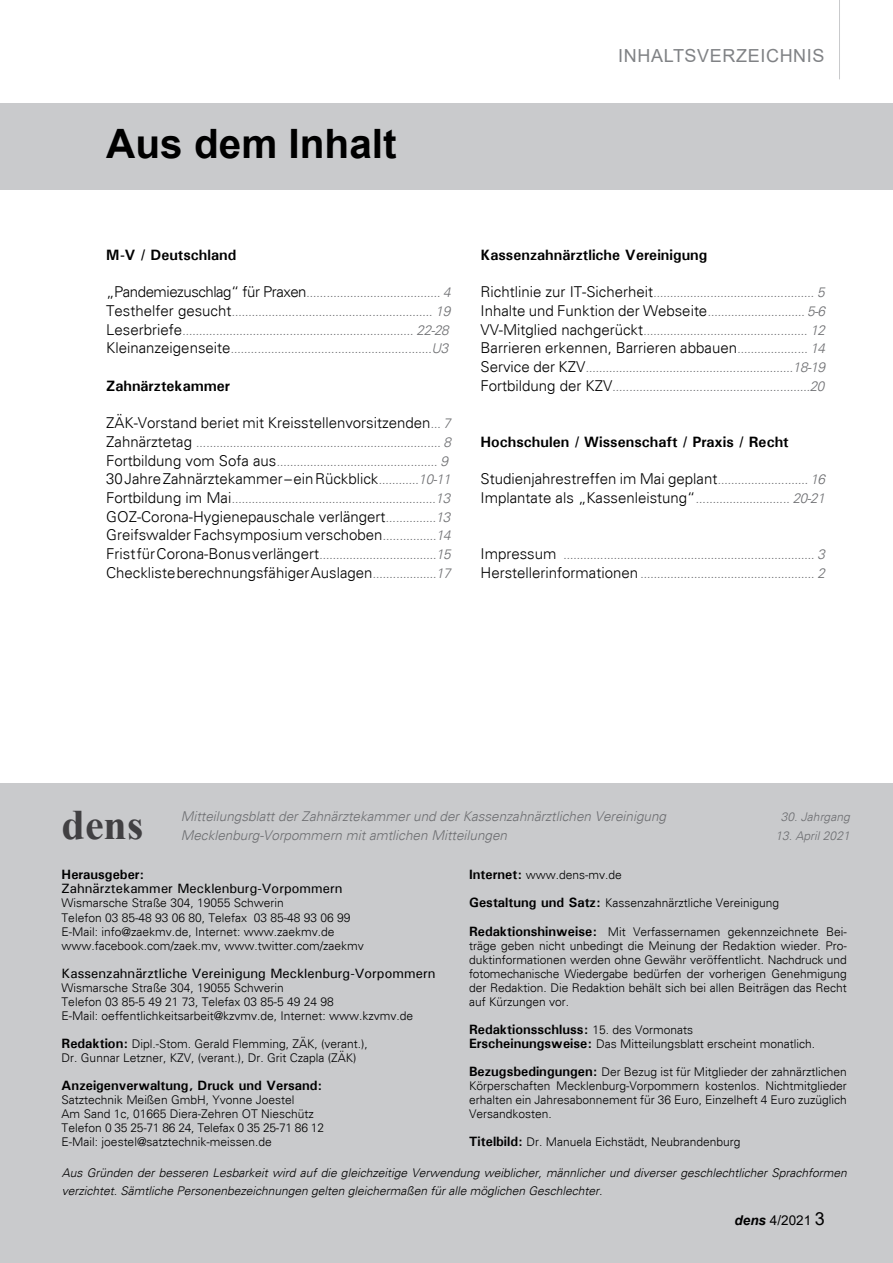
<style>
.page{position:relative;width:893px;height:1263px;background:#fff}
.page>*{position:absolute;margin:0;border:0;box-sizing:border-box;transform-origin:0 0}
.t1{font:700 42px "Times New Roman";color:#414042}
.t2{font:700 40.5px "Arial";color:#000}
.t3{font:18px "Arial";letter-spacing:.035em;color:#808285}
.t4{font:300 15px/18.8px "Univers";color:#000}
.t5{font:700 15px "Univers";color:#000}
.t6{font:italic 300 13.5px/18.8px "Univers";color:#6d6e71}
.t7{font:500 13.5px "Univers";color:#000}
.t8{font:700 13.5px "Univers";color:#000}
.t9{font:13.5px "Arial";color:#000}
.t10{font:300 12px/14.1px "Univers";color:#000}
.t11{font:italic 300 12px/18.8px "Univers";color:#000}
.t12{font:italic 300 12px "Univers";color:#6d6e71}
.s1{font-style:normal;font-size:15px;color:#000}
.s2{font-style:italic;font-size:13.5px;color:#6d6e71}
.s3{font-weight:700;font-size:13.5px}
.s4{font-weight:300;font-size:12px}
.s5{font-weight:700;font-style:italic}
.s6{font-size:18px}
</style>
<div class="page">
<hr style="left:839px;top:0;width:1px;height:79px;background:#c9cacc">
<div style="left:0;top:784px;width:893px;height:479px;background:#c9cacc"></div>
<div style="left:0;top:104px;width:893px;height:86px;background:#c9cacc"></div>
<h2 class="t2" style="left:106px;top:116px;width:292px">Aus dem Inhalt</h2>
<h3 class="t3" style="left:618px;top:43px;width:208px">INHALTSVERZEICHNIS</h3>
<p class="t5" style="left:106px;top:245px;width:132px">M-V / Deutschland</p>
<p class="t6" style="left:106px;top:283px;width:346px"><span class="s1">„Pandemiezuschlag“ für Praxen</span>........................................ 4<br><span class="s1">Testhelfer gesucht</span>............................................................ 19<br><span class="s1">Leserbriefe</span>..................................................................... 22-28<br><span class="s1">Kleinanzeigenseite</span>............................................................U3</p>
<p class="t5" style="left:106px;top:376px;width:125px">Zahnärztekammer</p>
<p class="t4" style="left:106px;top:413px;width:346px">ZÄK-Vorstand beriet mit Kreisstellenvorsitzenden<span class="s2">... 7</span></p>
<p class="t6" style="left:106px;top:433px;width:346px"><span class="s1">Zahnärztetag</span> ......................................................................... 8<br><span class="s1">Fortbildung vom Sofa aus</span>................................................ 9</p>
<p class="t4" style="left:106px;top:470px;width:346px">30 Jahre Zahnärztekammer – ein Rückblick<span class="s2">............10-11</span></p>
<p class="t6" style="left:106px;top:489px;width:345px"><span class="s1">Fortbildung im Mai</span>.............................................................13</p>
<p class="t4" style="left:106px;top:507px;width:346px">GOZ-Corona-Hygienepauschale verlängert<span class="s2">...............13<br></span>Greifswalder Fachsymposium verschoben<span class="s2">................14</span></p>
<p class="t6" style="left:106px;top:545px;width:346px"><span class="s1">Frist für Corona-Bonus verlängert</span>...................................15</p>
<p class="t4" style="left:106px;top:563px;width:346px">Checkliste berechnungsfähiger Auslagen<span class="s2">...................17</span></p>
<p class="t5" style="left:480px;top:245px;width:228px">Kassenzahnärztliche Vereinigung</p>
<p class="t6" style="left:480px;top:283px;width:346px;text-align:justify"><span class="s1">Richtlinie zur IT-Sicherheit</span>................................................ 5<br><span class="s1">Inhalte und Funktion der Webseite</span>............................. 5-6<br><span class="s1">VV-Mitglied nachgerückt</span>................................................. 12</p>
<p class="t4" style="left:480px;top:339px;width:346px">Barrieren erkennen, Barrieren abbauen<span class="s2">..................... 14</span></p>
<p class="t6" style="left:480px;top:358px;width:346px"><span class="s1">Service der KZV</span>..............................................................18-19<br><span class="s1">Fortbildung der KZV</span>...........................................................20</p>
<p class="t5" style="left:480px;top:432px;width:310px">Hochschulen / Wissenschaft / Praxis / Recht</p>
<p class="t4" style="left:480px;top:470px;width:346px">Studienjahrestreffen im Mai geplant<span class="s2">........................... 16</span></p>
<p class="t6" style="left:480px;top:489px;width:346px"><span class="s1">Implantate als „Kassenleistung“</span>............................ 20-21</p>
<p class="t6" style="left:480px;top:545px;width:346px"><span class="s1">Impressum</span> ........................................................................... 3<br><span class="s1">Herstellerinformationen</span> .................................................... 2</p>
<h1 class="t1" style="left:62px;top:795px;width:83px">dens</h1>
<p class="t6" style="left:181px;top:807px;width:487px">Mitteilungsblatt der Zahnärztekammer und der Kassenzahnärztlichen Vereinigung<br>Mecklenburg-Vorpommern mit amtlichen Mitteilungen</p>
<p class="t12" style="left:781px;top:810px;width:71px">30. Jahrgang</p>
<p class="t12" style="left:776px;top:828px;width:76px">13. April 2021</p>
<p class="t8" style="left:62px;top:866px;width:84px">Herausgeber:</p>
<p class="t7" style="left:62px;top:880px;width:282px">Zahnärztekammer Mecklenburg-Vorpommern</p>
<p class="t10" style="left:62px;top:896px;width:304px">Wismarsche Straße 304, 19055 Schwerin<br>Telefon 03 85-48 93 06 80, Telefax 03 85-48 93 06 99<br>E-Mail: info@zaekmv.de, Internet: www.zaekmv.de www.facebook.com/zaek.mv, www.twitter.com/zaekmv</p>
<p class="t7" style="left:62px;top:965px;width:375px">Kassenzahnärztliche Vereinigung Mecklenburg-Vorpommern</p>
<p class="t10" style="left:62px;top:980px;width:353px">Wismarsche Straße 304, 19055 Schwerin<br>Telefon 03 85-5 49 21 73, Telefax 03 85-5 49 24 98<br>E-Mail: oeffentlichkeitsarbeit@kzvmv.de, Internet: www.kzvmv.de</p>
<p class="t10" style="left:62px;top:1036px;width:308px"><span class="s3">Redaktion:</span> Dipl.-Stom. Gerald Flemming, ZÄK, (verant.),<br>Dr. Gunnar Letzner, KZV, (verant.), Dr. Grit Czapla (ZÄK)</p>
<p class="t8" style="left:62px;top:1077px;width:262px">Anzeigenverwaltung, Druck und Versand:</p>
<p class="t10" style="left:62px;top:1093px;width:264px">Satztechnik Meißen GmbH, Yvonne Joestel<br>Am Sand 1c, 01665 Diera-Zehren OT Nieschütz Telefon 0 35 25-71 86 24, Telefax 0 35 25-71 86 12<br>E-Mail: joestel@satztechnik-meissen.de</p>
<p class="t10" style="left:469px;top:868px;width:154px"><span class="s3">Internet:</span> www.dens-mv.de</p>
<p class="t10" style="left:469px;top:896px;width:311px"><span class="s3">Gestaltung und Satz:</span> Kassenzahnärztliche Vereinigung</p>
<p class="t10" style="left:469px;top:924px;width:379px;text-align:justify"><span class="s3">Redaktionshinweise:</span> Mit Verfassernamen gekennzeichnete Bei&shy;träge geben nicht unbedingt die Meinung der Redaktion wieder. Pro&shy;duktinformationen werden ohne Gewähr veröffentlicht. Nachdruck und fotomechanische Wiedergabe bedürfen der vorherigen Genehmigung der Redaktion. Die Redaktion behält sich bei allen Beiträgen das Recht auf Kürzungen vor.</p>
<p class="t8" style="left:469px;top:1021px;width:226px">Redaktionsschluss: <span class="s4">15. des Vormonats</span></p>
<p class="t10" style="left:469px;top:1036px;width:347px"><span class="s3">Erscheinungsweise:</span> Das Mitteilungsblatt erscheint monatlich.</p>
<p class="t10" style="left:469px;top:1064px;width:379px;text-align:justify"><span class="s3">Bezugsbedingungen:</span> Der Bezug ist für Mitglieder der zahnärztlichen Körperschaften Mecklenburg-Vorpommern kostenlos. Nichtmitglieder erhalten ein Jahresabonnement für 36 Euro, Einzelheft 4 Euro zuzüglich Versandkosten.</p>
<p class="t10" style="left:469px;top:1135px;width:273px"><span class="s3">Titelbild:</span> Dr. Manuela Eichstädt, Neubrandenburg</p>
<p class="t11" style="left:62px;top:1163px;width:786px">Aus Gründen der besseren Lesbarkeit wird auf die gleichzeitige Verwendung weiblicher, männlicher und diverser geschlechtlicher Sprachformen verzichtet. Sämtliche Personenbezeichnungen gelten gleichermaßen für alle möglichen Geschlechter.</p>
<p class="t9" style="left:735px;top:1211px;width:92px"><span class="s5">dens</span> 4/2021 <span class="s6">3</span></p>
</div>
